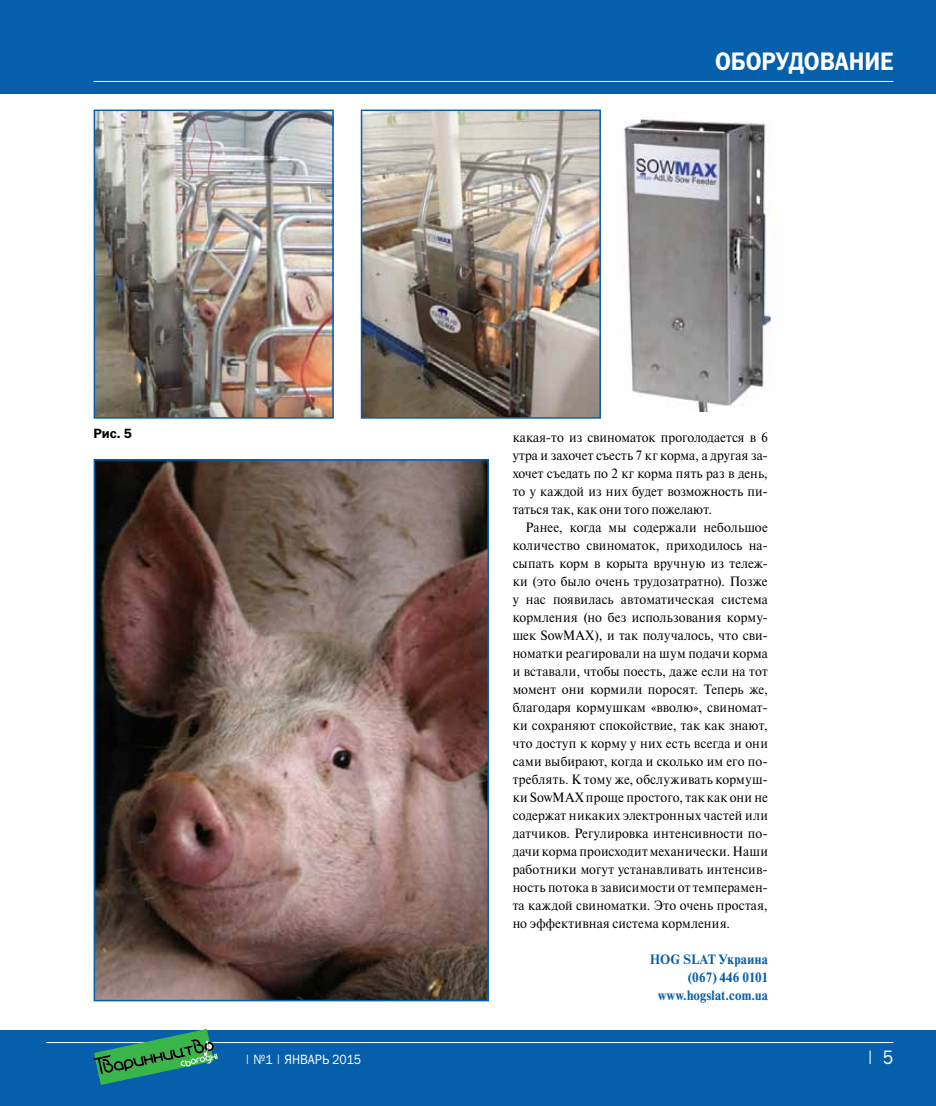
<style>
.page{position:relative;width:936px;height:1106px;background:#fff}
.page>*{position:absolute;margin:0;border:0;box-sizing:border-box;transform-origin:0 0}
.t1{font:25.5px "Franklin Gothic Demi C";letter-spacing:-.005em;color:#fff;scale:.9 1}
.t2{font:19.5px "Franklin Gothic Book C";color:#fff;scale:.9 1}
.t3{font:13.5px/18px "Newton C";letter-spacing:.01em;color:#000;text-align:justify;scale:.95 1}
.t4{font:700 13.5px/18px "Newton C";letter-spacing:.01em;color:#065fab;text-align:right;scale:.95 1}
.t5{font:13.5px "Franklin Gothic Book C";letter-spacing:.005em;color:#fff;scale:.9 1}
.t6{font:13.5px "Franklin Gothic Demi C";color:#000}
</style>
<div class="page">
<div style="left:0;top:0;width:935px;height:94px;background:#065fab"></div>
<div style="left:0;top:1030px;width:935px;height:76px;background:#065fab"></div>
<hr style="left:94px;top:81px;width:799px;height:1px;background:#fff">
<hr style="left:46px;top:1042px;width:847px;height:1px;background:#fff">
<svg style="left:93px;top:1029px;width:125px;height:56px"></svg>
<img style="left:97px;top:113px;width:234px;height:302px">
<div style="left:94px;top:110px;width:240px;height:308px;border:2px solid #065fab"></div>
<img style="left:97px;top:462px;width:389px;height:536px">
<div style="left:94px;top:459px;width:395px;height:542px;border:2px solid #065fab"></div>
<img style="left:364px;top:113px;width:234px;height:302px">
<div style="left:361px;top:110px;width:240px;height:308px;border:2px solid #065fab"></div>
<img style="left:624px;top:119px;width:147px;height:293px">
<h1 class="t1" style="left:715px;top:46px;width:200px">оборудование</h1>
<p class="t6" style="left:93px;top:425px;width:40px">Рис. 5</p>
<p class="t3" style="left:512px;top:428px;width:270px">какая-то из свиноматок проголодается в 6 утра и захочет съесть 7 кг корма, а другая за&shy;хочет съедать по 2 кг корма пять раз в день, то у каждой из них будет возможность пи&shy;таться так, как они того пожелают.</p>
<p class="t3" style="left:512px;top:518px;width:270px;text-indent:13px">Ранее, когда мы содержали небольшое количество свиноматок, приходилось на&shy;сыпать корм в корыта вручную из тележ&shy;ки (это было очень трудозатратно). Позже у нас появилась автоматическая система кормления (но без использования корму&shy;шек SowMAX), и так получалось, что сви&shy;номатки реагировали на шум подачи корма и вставали, чтобы поесть, даже если на тот момент они кормили поросят. Теперь же, благодаря кормушкам «вволю», свиномат&shy;ки сохраняют спокойствие, так как знают, что доступ к корму у них есть всегда и они сами выбирают, когда и сколько им его по&shy;треблять. К тому же, обслуживать кормуш&shy;ки SowMAX проще простого, так как они не содержат никаких электронных частей или датчиков. Регулировка интенсивности по&shy;дачи корма происходит механически. Наши работники могут устанавливать интенсив&shy;ность потока в зависимости от темперамен&shy;та каждой свиноматки. Это очень простая, но эффективная система кормления.</p>
<p class="t4" style="left:649px;top:950px;width:126px">HOG SLAT Украина (067) 446 0101 www.hogslat.com.ua</p>
<p class="t5" style="left:244px;top:1051px;width:131px">| №1 | январь 2015</p>
<h2 class="t2" style="left:865px;top:1046px;width:32px">| 5</h2>
</div>
